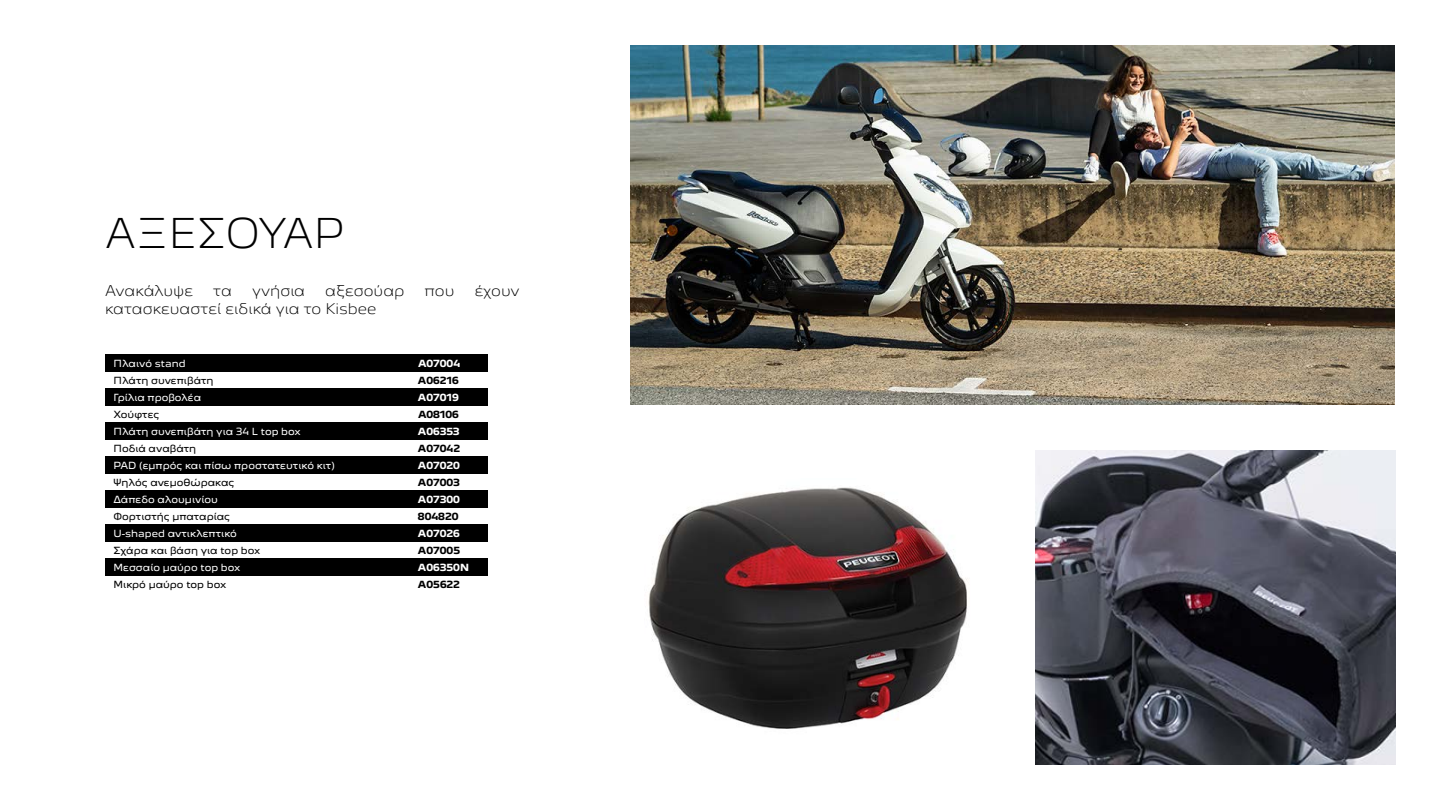
<style>
.page{position:relative;width:1440px;height:810px;background:#fff}
.page>*{position:absolute;margin:0;border:0;box-sizing:border-box;transform-origin:0 0}
.t1{font:300 37.5px "Peugeot New Greek";color:#000}
.t2{font:300 13.5px "Peugeot New Greek";color:#000}
.t3{font:9px "Peugeot New Greek";color:#fff}
.t4{font:9px "Peugeot New Greek";color:#000}
.t5{font:700 9px "Peugeot New";color:#fff}
.t6{font:700 9px "Peugeot New";color:#000}
.s1{font-family:"Peugeot New"}
</style>
<div class="page">
<div style="left:105px;top:422px;width:383px;height:17px;background:#000"></div>
<div style="left:105px;top:456px;width:383px;height:17px;background:#000"></div>
<div style="left:105px;top:524px;width:383px;height:17px;background:#000"></div>
<div style="left:105px;top:354px;width:383px;height:17px;background:#000"></div>
<div style="left:105px;top:388px;width:383px;height:17px;background:#000"></div>
<div style="left:105px;top:490px;width:383px;height:17px;background:#000"></div>
<div style="left:105px;top:558px;width:383px;height:17px;background:#000"></div>
<img style="left:630px;top:45px;width:765px;height:360px">
<img style="left:648px;top:487px;width:321px;height:242px">
<img style="left:1035px;top:450px;width:360px;height:315px">
<h1 class="t1" style="left:105px;top:207px;width:241px">AΞΕΣΟΥΑΡ</h1>
<h2 class="t2" style="left:105px;top:281px;width:90px">Ανακάλυψε</h2>
<h2 class="t2" style="left:213px;top:281px;width:20px">τα</h2>
<h2 class="t2" style="left:252px;top:281px;width:55px">γνήσια</h2>
<h2 class="t2" style="left:325px;top:281px;width:81px">αξεσούαρ</h2>
<h2 class="t2" style="left:425px;top:281px;width:31px">που</h2>
<h2 class="t2" style="left:475px;top:281px;width:47px">έχουν</h2>
<h2 class="t2" style="left:105px;top:299px;width:273px">κατασκευαστεί ειδικά για το Kisbee</h2>
<p class="t3" style="left:114px;top:357px;width:74px">Πλαινό stand</p>
<p class="t3" style="left:114px;top:391px;width:89px">Γρίλια προβολέα</p>
<p class="t4" style="left:114px;top:374px;width:102px">Πλάτη συνεπιβάτη</p>
<p class="t5" style="left:418px;top:357px;width:44px">A07004</p>
<p class="t5" style="left:418px;top:391px;width:42px">A07019</p>
<p class="t6" style="left:418px;top:374px;width:42px">A06216</p>
<p class="t4" style="left:114px;top:408px;width:48px">Χούφτες</p>
<p class="t6" style="left:418px;top:408px;width:43px">A08106</p>
<p class="t3" style="left:114px;top:425px;width:189px">Πλάτη συνεπιβάτη για <span class="s1">34 L top box</span></p>
<p class="t3" style="left:114px;top:459px;width:223px"><span class="s1">PAD</span> (εμπρός και πίσω προστατευτικό κιτ)</p>
<p class="t4" style="left:114px;top:442px;width:84px">Ποδιά αναβάτη</p>
<p class="t5" style="left:418px;top:425px;width:43px">A06353</p>
<p class="t5" style="left:418px;top:459px;width:43px">A07020</p>
<p class="t6" style="left:418px;top:442px;width:44px">A07042</p>
<p class="t4" style="left:114px;top:476px;width:123px">Ψηλός ανεμοθώρακας</p>
<p class="t6" style="left:418px;top:476px;width:43px">A07003</p>
<p class="t3" style="left:114px;top:493px;width:106px">Δάπεδο αλουμινίου</p>
<p class="t5" style="left:418px;top:493px;width:44px">A07300</p>
<p class="t4" style="left:114px;top:510px;width:118px">Φορτιστής μπαταρίας</p>
<p class="t6" style="left:418px;top:510px;width:42px">804820</p>
<p class="t3" style="left:114px;top:527px;width:125px">U-shaped αντικλεπτικό</p>
<p class="t5" style="left:418px;top:527px;width:43px">A07026</p>
<p class="t4" style="left:114px;top:544px;width:148px">Σχάρα και βάση για top box</p>
<p class="t6" style="left:418px;top:544px;width:44px">A07005</p>
<p class="t3" style="left:114px;top:561px;width:129px">Mεσσαίο μαύρο <span class="s1">top box</span></p>
<p class="t5" style="left:418px;top:561px;width:53px">A06350N</p>
<p class="t4" style="left:114px;top:578px;width:114px">Μικρό μαύρο <span class="s1">top box</span></p>
<p class="t6" style="left:418px;top:578px;width:44px">A05622</p>
</div>
